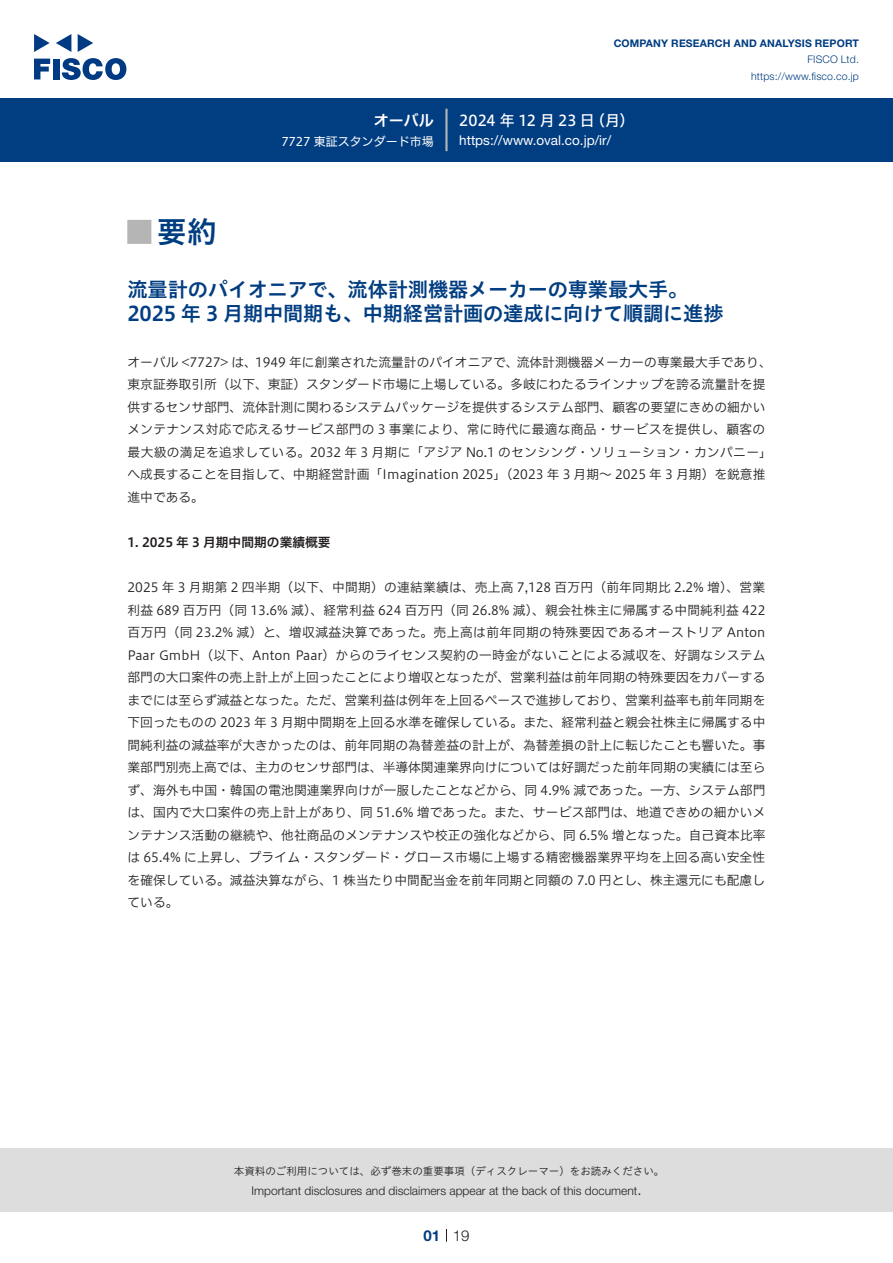
<style>
.page{position:relative;width:893px;height:1263px;background:#fff}
.page>*{position:absolute;margin:0;border:0;box-sizing:border-box;transform-origin:0 0}
.t1{font:30px "Hiragino UD Sans Std N W6";color:#003d81}
.t2{font:24px "Hiragino UD Sans Std N W6";color:#b5b5b6}
.中タイトル{font:20.25px/24px "Hiragino UD Sans Std W6";letter-spacing:-.01em;color:#003d81}
.t3{font:15px "Hiragino UD Sans F Std N W5";letter-spacing:.005em;color:#fff}
.t4{font:15px "Hiragino UD Sans F Std N W6";color:#fff}
.t5{font:300 15px "Helvetica Neue LT Std";color:#231f20}
.t6{font:700 15px "Helvetica Neue LT Std";color:#003d81}
.t7{font:13.5px "Helvetica Neue LT Std";color:#fff}
.本文{font:12.75px/22.5px "Hiragino UD Sans F Std N W3";color:#231f20}
.小タイトル{font:12.75px "Hiragino UD Sans F Std N W6";color:#231f20}
.t8{font:300 12px "Helvetica Neue LT Std";color:#231f20}
.t9{font:12px "Hiragino UD Sans F Std N W4";color:#fff}
.t10{font:10.5px "Hiragino UD Sans Std W3";color:#231f20}
.t11{font:700 10.5px "Helvetica Neue LT Std";letter-spacing:.015em;color:#003d81}
.t12{font:300 10.5px/16.5px "Helvetica Neue LT Std";letter-spacing:.015em;color:#003d81;text-align:right}
</style>
<div class="page">
<div style="left:0;top:1148px;width:893px;height:64px;background:#ddd"></div>
<svg style="left:34px;top:59px;width:16px;height:20px"></svg>
<div style="left:53px;top:59px;width:6px;height:20px;background:#003a83"></div>
<svg style="left:62px;top:58px;width:64px;height:22px"></svg>
<svg style="left:34px;top:34px;width:16px;height:18px"></svg>
<svg style="left:78px;top:34px;width:15px;height:18px"></svg>
<svg style="left:56px;top:34px;width:15px;height:18px"></svg>
<div style="left:0;top:98px;width:893px;height:64px;background:#003d81"></div>
<hr style="left:445px;top:109px;width:3px;height:42px;background:#b5b5b6">
<svg style="left:446px;top:1229px;width:1px;height:13px"></svg>
<p class="t4" style="left:374px;top:109px;width:62px">オーバル</p>
<p class="t9" style="left:281px;top:132px;width:154px">7727 東証スタンダード市場</p>
<p class="t11" style="left:614px;top:37px;width:247px">COMPANY RESEARCH AND ANALYSIS REPORT</p>
<p class="t12" style="left:751px;top:51px;width:109px">FISCO Ltd. https://www.fisco.co j p.</p>
<p class="t3" style="left:590px;top:109px;width:46px">（月(</p>
<p class="t3" style="left:459px;top:109px;width:137px">2024 年 12 月23 日</p>
<p class="t7" style="left:459px;top:132px;width:153px">https://www.oval. c o j p. /i r/</p>
<p class="t1" style="left:157px;top:209px;width:61px">要約</p>
<p class="t2" style="left:128px;top:213px;width:25px">█</p>
<p class="中タイトル" style="left:127px;top:276px;width:598px">流量計のパイオニアで、流体計測機器メーカーの専業最大手。<br>2025 年 3 月期中間期も、中期経営計画の達成に向けて順調に進捗</p>
<p class="本文" style="left:517px;top:350px;width:256px">流体計測機器メーカーの専業最大手であり、</p>
<p class="本文" style="left:128px;top:350px;width:646px">オーバル &lt;7727&gt; は、<br>東京証券取引所（以下、東証）スタンダード市場に上場している。多岐にわたるラインナップを誇る流量計を提供するセンサ部門、流体計測に関わるシステムパッケージを提供するシステム部門、顧客の要望にきめの細かいメンテナンス対応で応えるサービス部門の 3 事業により、常に時代に最適な商品・サービスを提供し、顧客の最大級の満足を追求している。2032 年 3 月期に「アジア No.1 のセンシング・ソリューション・カンパニー「へ成長することを目指して、中期経営計画「Imagination 2025」（2023 年 3 月期～ 2025 年 3 月期）を鋭意推進中である。</p>
<p class="小タイトル" style="left:128px;top:532px;width:205px">1. 2025 年 3 月期中間期の業績概要</p>
<p class="本文" style="left:128px;top:575px;width:639px;text-align:justify">2025 年 3 月期第 2 四半期（以下、中間期）の連結業績は、売上高 7,128 百万円（前年同期比 2.2% 増）、営業利益 689 百万円（同 13.6% 減）、経常利益 624 百万円（同 26.8% 減）、親会社株主に帰属する中間純利益 422百万円（同 23.2% 減）と、増収減益決算であった。売上高は前年同期の特殊要因であるオーストリア Anton Paar GmbH（以下、Anton Paar）からのライセンス契約の一時金がないことによる減収を、好調なシステム部門の大口案件の売上計上が上回ったことにより増収となったが、営業利益は前年同期の特殊要因をカバーするまでには至らず減益となった。ただ、営業利益は例年を上回るペースで進捗しており、営業利益率も前年同期を下回ったものの 2023 年 3 月期中間期を上回る水準を確保している。また、経常利益と親会社株主に帰属する中間純利益の減益率が大きかったのは、前年同期の為替差益の計上が、為替差損の計上に転じたことも響いた。事業部門別売上高では、主力のセンサ部門は、半導体関連業界向けについては好調だった前年同期の実績には至らず、海外も中国・韓国の電池関連業界向けが一服したことなどから、同 4.9% 減であった。一方、システム部門は、国内で大口案件の売上計上があり、同 51.6% 増であった。また、サービス部門は、地道できめの細かいメンテナンス活動の継続や、他社商品のメンテナンスや校正の強化などから、同 6.5% 増となった。自己資本比率は 65.4% に上昇し、プライム・スタンダード・グロース市場に上場する精密機器業界平均を上回る高い安全性を確保している。減益決算ながら、1 株当たり中間配当金を前年同期と同額の 7.0 円とし、株主還元にも配慮している。</p>
<p class="本文" style="left:255px;top:350px;width:265px">1949 年に創業された流量計のパイオニアで、</p>
<p class="t10" style="left:234px;top:1163px;width:432px">本資料のご利用については、必ず巻末の重要事項（ディスクレーマー）をお読みください。</p>
<p class="t5" style="left:637px;top:1180px;width:6px">.</p>
<p class="t8" style="left:251px;top:1183px;width:387px">Important disclosures and disclaimers appear at the back of this document</p>
<p class="t6" style="left:423px;top:1226px;width:18px">01</p>
<p class="t5" style="left:453px;top:1226px;width:18px">19</p>
</div>
